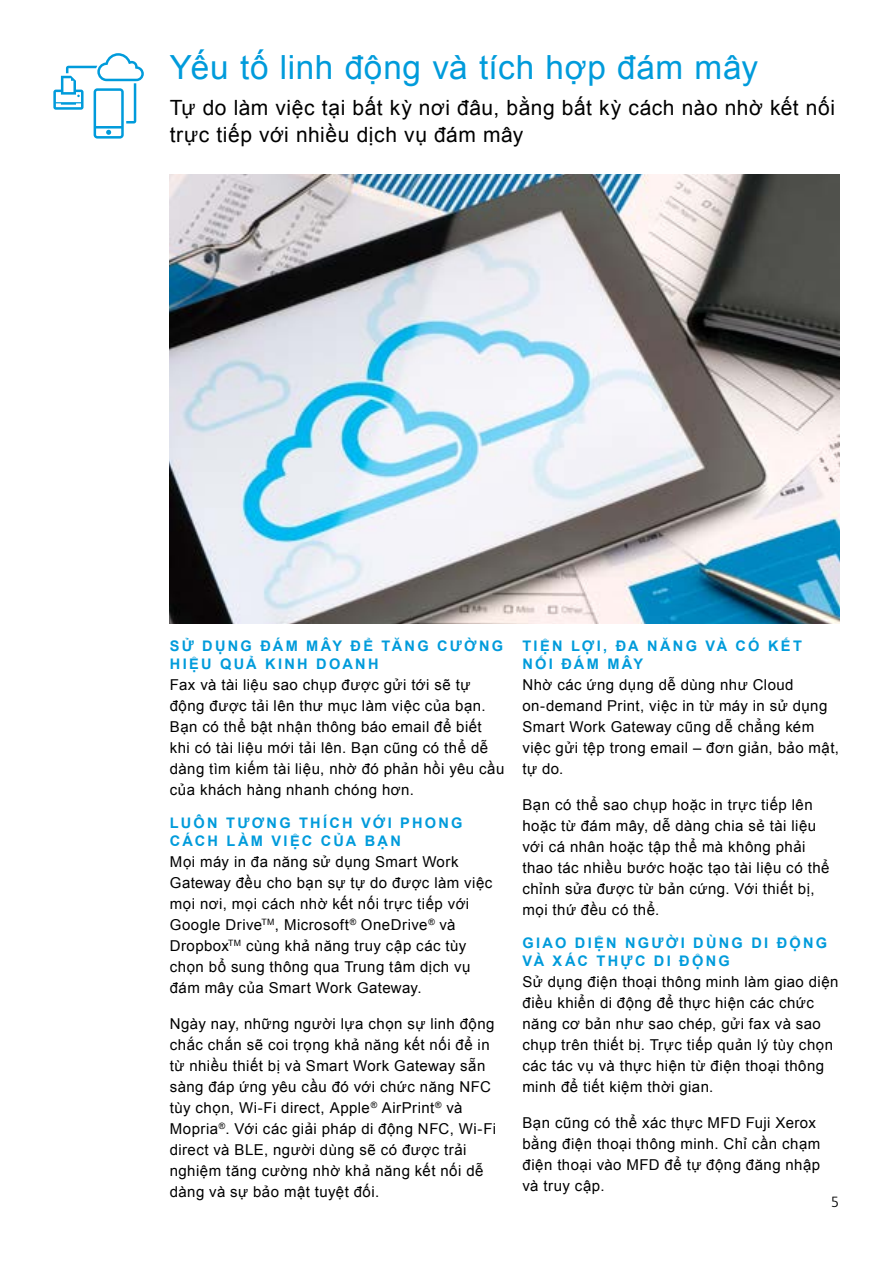
<style>
.page{position:relative;width:893px;height:1263px;background:#fff}
.page>*{position:absolute;margin:0;border:0;box-sizing:border-box;transform-origin:0 0}
.t1{font:33.3px "Arial";letter-spacing:.02em;color:#009bdb}
.t2{font:21px/27px "Arial";letter-spacing:.025em;color:#000}
.t3{font:15px/21px "Arial";letter-spacing:.03em;color:#000}
.t4{font:300 15px "Xerox Sans";color:#000}
.t5{font:700 14.55px/18px "Arial";letter-spacing:.16em;color:#009bdb}
</style>
<div class="page">
<svg style="left:53px;top:53px;width:91px;height:86px"></svg>
<img style="left:170px;top:174px;width:670px;height:450px">
<h1 class="t1" style="left:170px;top:45px;width:590px">Yếu tố linh động và tích hợp đám mây</h1>
<h2 class="t2" style="left:170px;top:94px;width:667px">Tự do làm việc tại bất kỳ nơi đâu, bằng bất kỳ cách nào nhờ kết nối trực tiếp với nhiều dịch vụ đám mây</h2>
<p class="t5" style="left:170px;top:637px;width:335px">SỬ DỤNG ĐÁM MÂY ĐỂ TĂNG CƯỜNG<br>HIỆU QUẢ KINH DOANH</p>
<p class="t3" style="left:170px;top:674px;width:336px">Fax và tài liệu sao chụp được gửi tới sẽ tự động được tải lên thư mục làm việc của bạn.<br>Bạn có thể bật nhận thông báo email để biết khi có tài liệu mới tải lên. Bạn cũng có thể dễ dàng tìm kiếm tài liệu, nhờ đó phản hồi yêu cầu của khách hàng nhanh chóng hơn.</p>
<p class="t5" style="left:170px;top:814px;width:294px">LUÔN TƯƠNG THÍCH VỚI PHONG<br>CÁCH LÀM VIỆC CỦA BẠN</p>
<p class="t3" style="left:170px;top:851px;width:324px">Mọi máy in đa năng sử dụng Smart Work Gateway đều cho bạn sự tự do được làm việc mọi nơi, mọi cách nhờ kết nối trực tiếp với Google Drive<sup>TM</sup>, Microsoft<sup>®</sup> OneDrive<sup>®</sup> và Dropbox<sup>TM</sup> cùng khả năng truy cập các tùy chọn bổ sung thông qua Trung tâm dịch vụ đám mây của Smart Work Gateway.</p>
<p class="t3" style="left:170px;top:1013px;width:328px">Ngày nay, những người lựa chọn sự linh động chắc chắn sẽ coi trọng khả năng kết nối để in từ nhiều thiết bị và Smart Work Gateway sẵn sàng đáp ứng yêu cầu đó với chức năng NFC tùy chọn, Wi-Fi direct, Apple<sup>®</sup> AirPrint<sup>®</sup> và Mopria<sup>®</sup>. Với các giải pháp di động NFC, Wi-Fi direct và BLE, người dùng sẽ có được trải nghiệm tăng cường nhờ khả năng kết nối dễ dàng và sự bảo mật tuyệt đối.</p>
<p class="t5" style="left:522px;top:637px;width:281px">TIỆN LỢI, ĐA NĂNG VÀ CÓ KẾT<br>NỐI ĐÁM MÂY</p>
<p class="t3" style="left:522px;top:674px;width:318px">Nhờ các ứng dụng dễ dùng như Cloud on-demand Print, việc in từ máy in sử dụng<br>Smart Work Gateway cũng dễ chẳng kém việc gửi tệp trong email – đơn giản, bảo mật, tự do.</p>
<p class="t3" style="left:522px;top:794px;width:309px">Bạn có thể sao chụp hoặc in trực tiếp lên hoặc từ đám mây, dễ dàng chia sẻ tài liệu với cá nhân hoặc tập thể mà không phải thao tác nhiều bước hoặc tạo tài liệu có thể chỉnh sửa được từ bản cứng. Với thiết bị, mọi thứ đều có thể.</p>
<p class="t5" style="left:522px;top:934px;width:306px">GIAO DIỆN NGƯỜI DÙNG DI ĐỘNG<br>VÀ XÁC THỰC DI ĐỘNG</p>
<p class="t3" style="left:522px;top:971px;width:318px">Sử dụng điện thoại thông minh làm giao diện điều khiển di động để thực hiện các chức năng cơ bản như sao chép, gửi fax và sao chụp trên thiết bị. Trực tiếp quản lý tùy chọn các tác vụ và thực hiện từ điện thoại thông minh để tiết kiệm thời gian.</p>
<p class="t3" style="left:522px;top:1112px;width:299px">Bạn cũng có thể xác thực MFD Fuji Xerox bằng điện thoại thông minh. Chỉ cần chạm điện thoại vào MFD để tự động đăng nhập và truy cập.</p>
<p class="t4" style="left:831px;top:1192px;width:10px">5</p>
</div>
